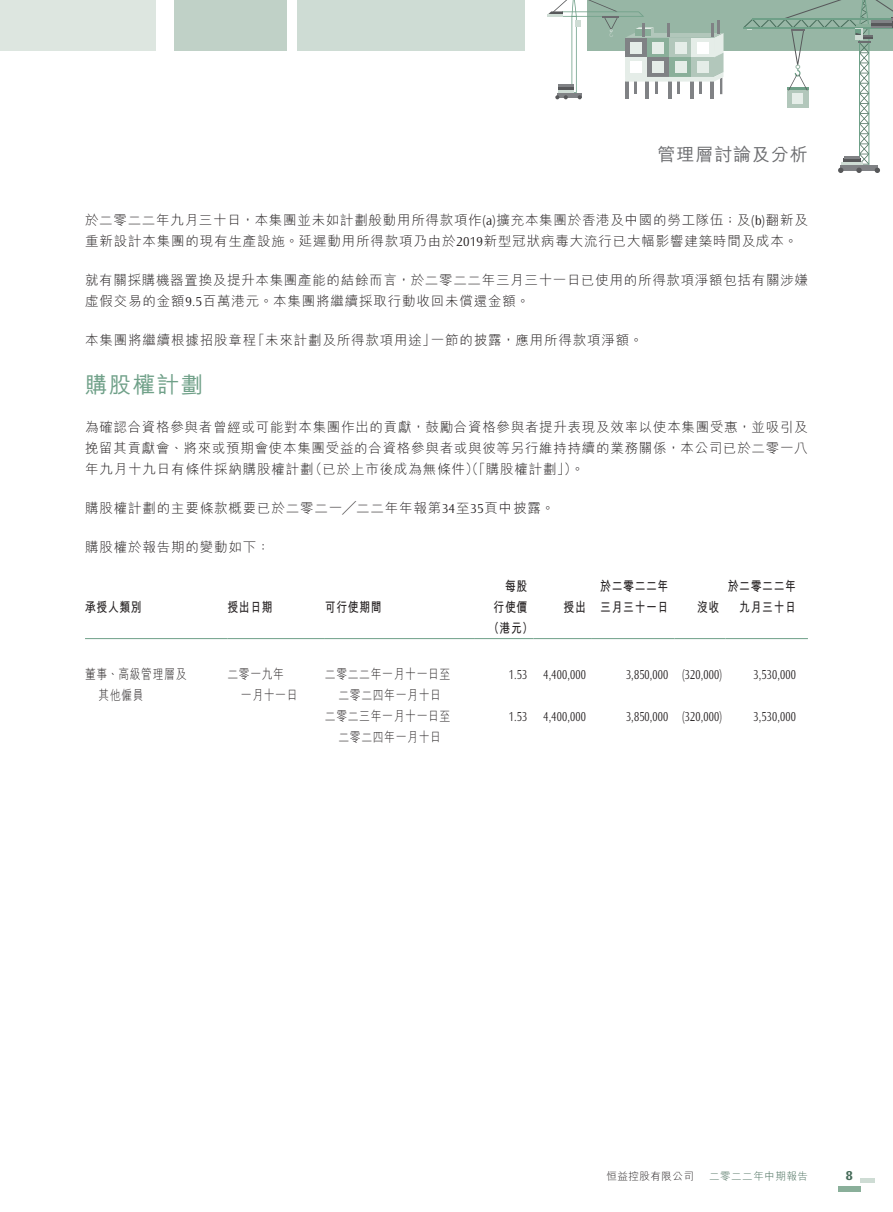
<style>
.page{position:relative;width:893px;height:1212px;background:#fff}
.page>*{position:absolute;margin:0;border:0;box-sizing:border-box;transform-origin:0 0}
._03_H1{font:500 22.5px "M Hei HK";letter-spacing:.06em;color:#6fa088}
.t1{font:500 18px "M Hei HK";letter-spacing:.05em;color:#6c6d70}
._01_Body_Text{font:300 13.5px/21px "M Hei HK";letter-spacing:.055em;color:#231f20}
._01_Body_Text-2{font:300 13.5px "Ocean Sans Std";letter-spacing:.01em;color:#231f20;scale:.8 1}
._15_Table_Stub{font:300 13.5px/21px "M Hei HK";letter-spacing:.06em;color:#231f20;scale:.8 1}
._01_Body_Text-3{font:700 13.5px/21px "M Hei HK";letter-spacing:.065em;color:#231f20;text-align:right;scale:.8 1}
._15_Table_Stub-2{font:700 13.5px "M Hei HK";letter-spacing:.065em;color:#231f20;scale:.8 1}
.t2{font:700 13.5px "Ocean Sans Std";color:#476c5a}
.t3{font:300 10.5px "M Hei HK";letter-spacing:.05em;color:#476c5a}
.t4{font:300 10.5px "M Hei HK";letter-spacing:.05em;color:#231f20}
.s1{font-family:"Ocean Sans Std"}
</style>
<div class="page">
<div style="left:0;top:0;width:156px;height:51px;background:#dde6e0"></div>
<div style="left:588px;top:0;width:305px;height:51px;background:#97b6a5"></div>
<div style="left:297px;top:0;width:227px;height:51px;background:#cedcd4"></div>
<div style="left:174px;top:0;width:113px;height:51px;background:#c0d1c7"></div>
<svg style="left:743px;top:0;width:150px;height:173px"></svg>
<svg style="left:548px;top:0;width:175px;height:99px"></svg>
<div style="left:838px;top:1186px;width:22px;height:6px;background:#8aaf9a"></div>
<hr style="left:860px;top:1178px;width:15px;height:4px;background:#cedcd4">
<hr style="left:85px;top:638px;width:142px;height:1px;background:#6fa088">
<hr style="left:227px;top:638px;width:98px;height:1px;background:#6fa088">
<hr style="left:325px;top:638px;width:150px;height:1px;background:#6fa088">
<hr style="left:475px;top:638px;width:58px;height:1px;background:#6fa088">
<hr style="left:533px;top:638px;width:59px;height:1px;background:#6fa088">
<hr style="left:592px;top:638px;width:82px;height:1px;background:#6fa088">
<hr style="left:674px;top:638px;width:51px;height:1px;background:#6fa088">
<hr style="left:725px;top:638px;width:83px;height:1px;background:#6fa088">
<h2 class="t1" style="left:658px;top:142px;width:152px">管理層討論及分析</h2>
<p class="_01_Body_Text" style="left:85px;top:209px;width:724px">於二零二二年九月三十日，本集團並未如計劃般動用所得款項作 <span class="s1">)a(</span> 擴充本集團於香港及中國的勞工隊伍；及 <span class="s1">)b(</span> 翻新及重新設計本集團的現有生產設施。延遲動用所得款項乃由於<span class="s1">2019</span>新型冠狀病毒大流行已大幅影響建築時間及成本。</p>
<p class="_01_Body_Text" style="left:85px;top:269px;width:724px">就有關採購機器置換及提升本集團產能的結餘而言，於二零二二年三月三十一日已使用的所得款項淨額包括有關涉嫌虛假交易的金額<span class="s1">9.5</span>百萬港元。本集團將繼續採取行動收回未償還金額。</p>
<p class="_01_Body_Text" style="left:431px;top:329px;width:214px">一節的披露，應用所得款項淨額。</p>
<p class="_01_Body_Text" style="left:85px;top:329px;width:173px">本集團將繼續根據招股章程</p>
<p class="_03_H1" style="left:85px;top:368px;width:120px">購股權計劃</p>
<p class="_01_Body_Text" style="left:85px;top:416px;width:724px;text-align:center">為確認合資格參與者曾經或可能對本集團作出的貢獻，鼓勵合資格參與者提升表現及效率以使本集團受惠，並吸引及挽留其貢獻會、將來或預期會使本集團受益的合資格參與者或與彼等另行維持持續的業務關係，本公司已於二零一八（已於上市後成為無條件）（「購股權計劃 。(「</p>
<p class="_01_Body_Text" style="left:251px;top:329px;width:186px">「未來計劃及所得款項用途」</p>
<p class="_01_Body_Text" style="left:85px;top:458px;width:230px">年九月十九日有條件採納購股權計劃</p>
<p class="_01_Body_Text" style="left:85px;top:497px;width:471px">購股權計劃的主要條款概要已於二零二一╱二二年年報第<span class="s1">34</span>至<span class="s1">35</span>頁中披露。</p>
<p class="_01_Body_Text" style="left:85px;top:536px;width:186px">購股權於報告期的變動如下：</p>
<p class="_15_Table_Stub-2" style="left:85px;top:597px;width:72px">承授人類別</p>
<p class="_15_Table_Stub-2" style="left:227px;top:597px;width:58px">授出日期</p>
<p class="_15_Table_Stub-2" style="left:325px;top:597px;width:72px">可行使期間</p>
<p class="_01_Body_Text-3" style="left:505px;top:574px;width:29px">每股</p>
<p class="_01_Body_Text-3" style="left:494px;top:595px;width:44px">行使價</p>
<p class="_01_Body_Text-3" style="left:489px;top:616px;width:57px">（港元(</p>
<p class="_01_Body_Text-3" style="left:564px;top:595px;width:29px">授出</p>
<p class="_01_Body_Text-3" style="left:600px;top:574px;width:87px">於二零二二年</p>
<p class="_01_Body_Text-3" style="left:600px;top:595px;width:87px">三月三十一日</p>
<p class="_01_Body_Text-3" style="left:697px;top:595px;width:29px">沒收</p>
<p class="_01_Body_Text-3" style="left:728px;top:574px;width:87px">於二零二二年九月三十日</p>
<p class="_15_Table_Stub" style="left:99px;top:663px;width:111px;text-indent:-14px">董事、高級管理層及其他僱員</p>
<p class="_15_Table_Stub" style="left:241px;top:663px;width:72px;text-indent:-14px">二零一九年一月十一日</p>
<p class="_15_Table_Stub" style="left:325px;top:663px;width:158px;text-align:center">二零二二年一月十一日至二零二四年一月十日</p>
<p class="_01_Body_Text-2" style="left:753px;top:667px;width:55px">3,530,000</p>
<p class="_01_Body_Text-2" style="left:682px;top:667px;width:51px">)320,000(</p>
<p class="_01_Body_Text-2" style="left:509px;top:667px;width:25px">1.53</p>
<p class="_01_Body_Text-2" style="left:543px;top:667px;width:55px">4,400,000</p>
<p class="_01_Body_Text-2" style="left:626px;top:667px;width:55px">3,850,000</p>
<p class="_15_Table_Stub" style="left:325px;top:705px;width:158px;text-align:center">二零二三年一月十一日至二零二四年一月十日</p>
<p class="_01_Body_Text-2" style="left:753px;top:709px;width:55px">3,530,000</p>
<p class="_01_Body_Text-2" style="left:682px;top:709px;width:51px">)320,000(</p>
<p class="_01_Body_Text-2" style="left:509px;top:709px;width:25px">1.53</p>
<p class="_01_Body_Text-2" style="left:543px;top:709px;width:55px">4,400,000</p>
<p class="_01_Body_Text-2" style="left:626px;top:709px;width:55px">3,850,000</p>
<p class="t4" style="left:606px;top:1169px;width:89px">恒益控股有限公司</p>
<p class="t3" style="left:709px;top:1169px;width:100px">二零二二年中期報告</p>
<p class="t2" style="left:846px;top:1168px;width:9px">8</p>
</div>
